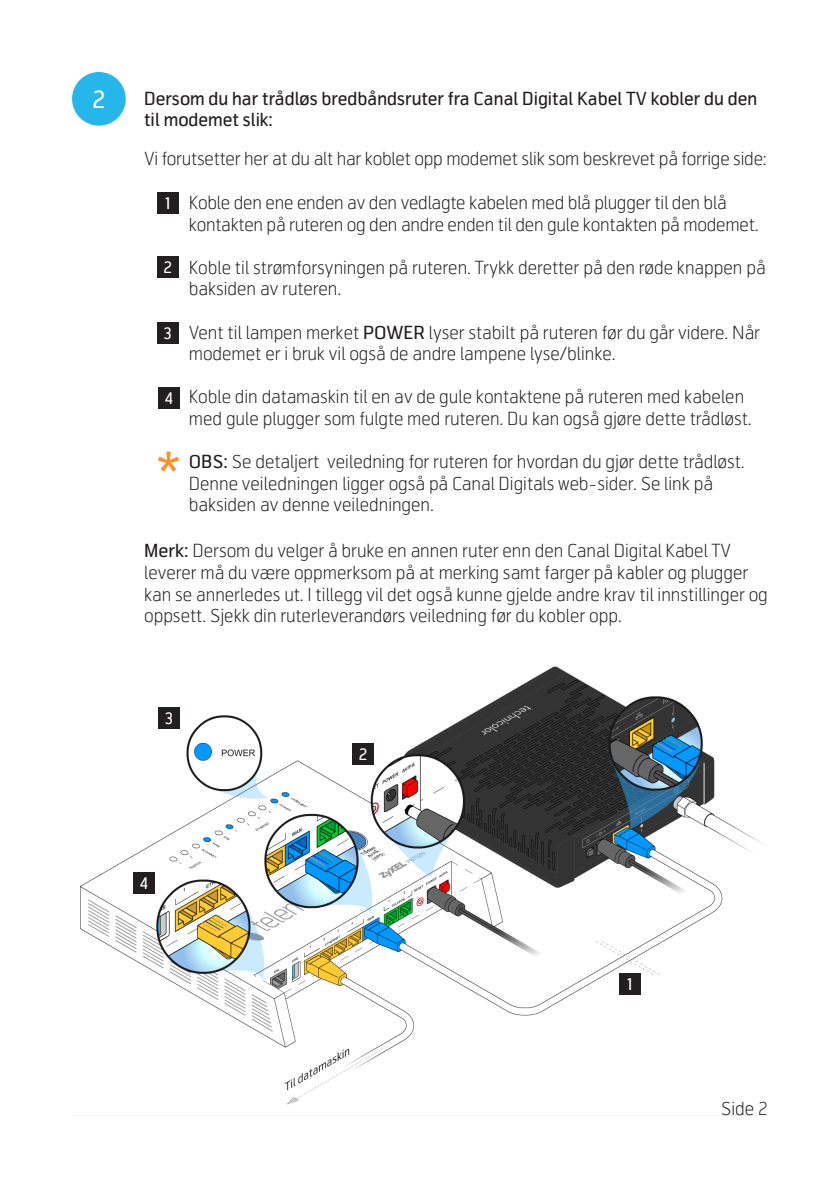
<style>
.page{position:relative;width:840px;height:1191px;background:#fff}
.page>*{position:absolute;margin:0;border:0;box-sizing:border-box;transform-origin:0 0}
.t1{font:24px "Telenor Font";color:#fff}
.t2{font:300 18px/21.6px "Telenor Font";color:#231f20}
.t3{font:18px/21.6px "Telenor Font";color:#231f20}
.t4{font:16px "Telenor Font";color:#fff}
.s1{font-weight:400}
</style>
<div class="page">
<img style="left:80px;top:666px;width:685px;height:439px">
<div style="left:157px;top:192px;width:22px;height:22px;background:#231f20"></div>
<div style="left:157px;top:256px;width:22px;height:22px;background:#231f20"></div>
<div style="left:157px;top:322px;width:22px;height:22px;background:#231f20"></div>
<div style="left:72px;top:72px;width:54px;height:54px;background:#26b6ea;border-radius:50%"></div>
<div style="left:618px;top:973px;width:22px;height:22px;background:#231f20"></div>
<div style="left:352px;top:743px;width:22px;height:22px;background:#231f20"></div>
<div style="left:158px;top:707px;width:22px;height:22px;background:#231f20"></div>
<svg style="left:158px;top:451px;width:21px;height:20px"></svg>
<div style="left:158px;top:387px;width:22px;height:22px;background:#231f20"></div>
<div style="left:133px;top:872px;width:22px;height:22px;background:#231f20"></div>
<h1 class="t1" style="left:92px;top:84px;width:14px">2</h1>
<p class="t3" style="left:144px;top:87px;width:614px">Dersom du har trådløs bredbåndsruter fra Canal Digital Kabel TV kobler du den til modemet slik:</p>
<p class="t2" style="left:144px;top:148px;width:623px">Vi forutsetter her at du alt har koblet opp modemet slik som beskrevet på forrige side:</p>
<p class="t4" style="left:163px;top:193px;width:10px">1</p>
<p class="t4" style="left:163px;top:257px;width:10px">2</p>
<p class="t4" style="left:163px;top:323px;width:10px">3</p>
<p class="t4" style="left:165px;top:388px;width:10px">4</p>
<p class="t2" style="left:189px;top:191px;width:570px">Koble den ene enden av den vedlagte kabelen med blå plugger til den blå kontakten på ruteren og den andre enden til den gule kontakten på modemet.</p>
<p class="t2" style="left:189px;top:256px;width:578px">Koble til strømforsyningen på ruteren. Trykk deretter på den røde knappen på baksiden av ruteren.</p>
<p class="t2" style="left:189px;top:321px;width:572px">Vent til lampen merket <span class="s1">POWER</span> lyser stabilt på ruteren før du går videre. Når modemet er i bruk vil også de andre lampene lyse/blinke.</p>
<p class="t2" style="left:189px;top:386px;width:564px">Koble din datamaskin til en av de gule kontaktene på ruteren med kabelen med gule plugger som fulgte med ruteren. Du kan også gjøre dette trådløst.</p>
<p class="t2" style="left:189px;top:450px;width:557px"><span class="s1">OBS:</span> Se detaljert veiledning for ruteren for hvordan du gjør dette trådløst.<br>Denne veiledningen ligger også på Canal Digitals web-sider. Se link på baksiden av denne veiledningen.</p>
<p class="t2" style="left:144px;top:540px;width:625px"><span class="s1">Merk:</span> Dersom du velger å bruke en annen ruter enn den Canal Digital Kabel TV leverer må du være oppmerksom på at merking samt farger på kabler og plugger kan se annerledes ut. I tillegg vil det også kunne gjelde andre krav til innstillinger og oppsett. Sjekk din ruterleverandørs veiledning før du kobler opp.</p>
<p class="t4" style="left:165px;top:708px;width:10px">3</p>
<p class="t4" style="left:358px;top:744px;width:10px">2</p>
<p class="t4" style="left:140px;top:873px;width:10px">4</p>
<p class="t4" style="left:625px;top:974px;width:10px">1</p>
<p class="t2" style="left:720px;top:1097px;width:48px">Side 2</p>
</div>
